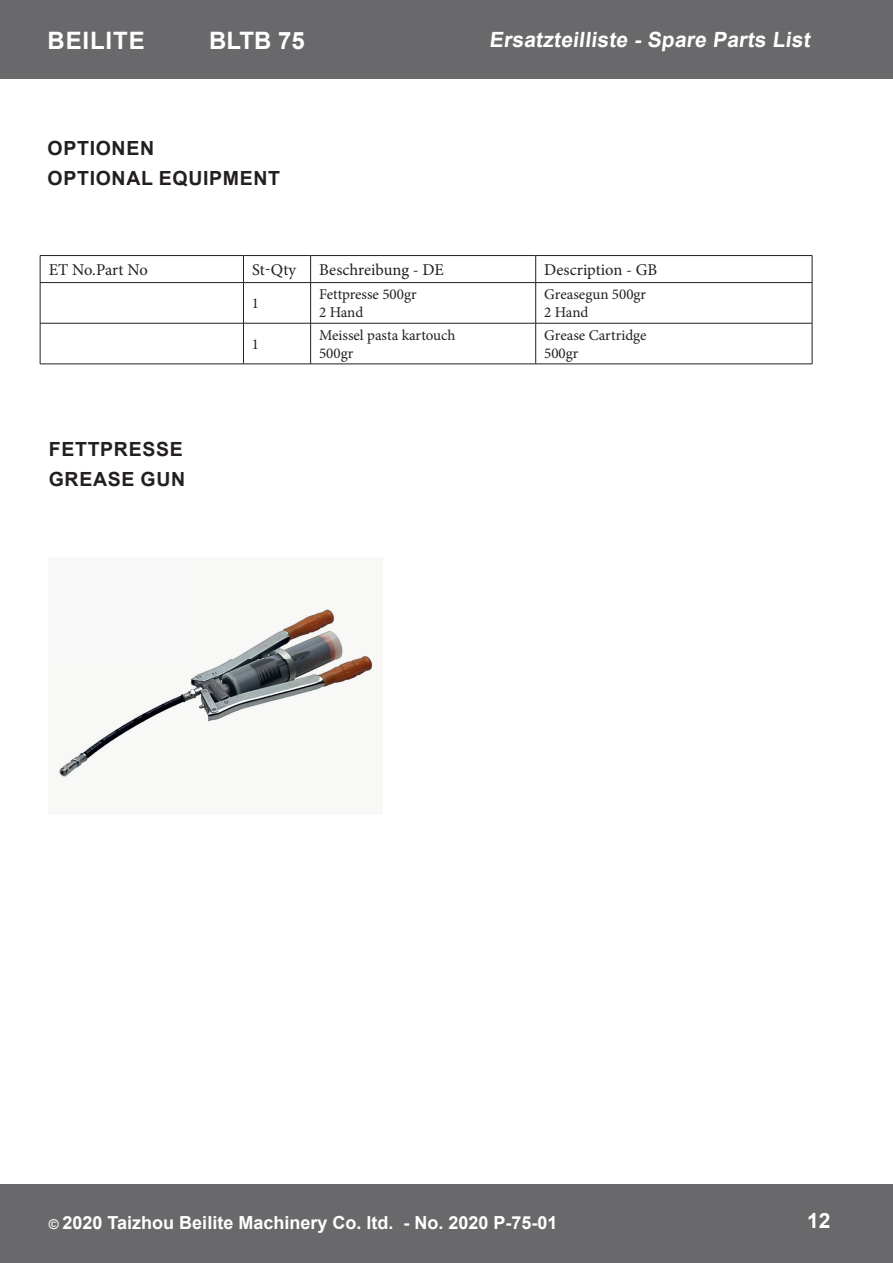
<style>
.page{position:relative;width:893px;height:1263px;background:#fff}
.page>*{position:absolute;margin:0;border:0;box-sizing:border-box;transform-origin:0 0}
.t1{font:700 24px "Arial";letter-spacing:.035em;color:#fff}
.t2{font:700 21px "Arial";color:#fff}
.t3{font:700 19.5px/30px "Arial";letter-spacing:.035em;color:#231f20}
.t4{font:700 18px "Arial";color:#fff}
.t5{font:16.5px "Minion Pro";color:#231f20}
.t6{font:15px/18px "Minion Pro";color:#231f20}
.s1{font-size:13.5px}
</style>
<div class="page">
<div style="left:0;top:1184px;width:893px;height:79px;background:#69696c"></div>
<hr style="left:40px;top:255px;width:203px;height:1px;background:#231f20">
<svg style="left:40px;top:256px;width:1px;height:26px"></svg>
<hr style="left:243px;top:255px;width:68px;height:1px;background:#231f20">
<svg style="left:243px;top:256px;width:1px;height:26px"></svg>
<hr style="left:311px;top:255px;width:225px;height:1px;background:#231f20">
<svg style="left:310px;top:256px;width:1px;height:26px"></svg>
<hr style="left:536px;top:255px;width:276px;height:1px;background:#231f20">
<svg style="left:535px;top:256px;width:1px;height:26px"></svg>
<svg style="left:812px;top:256px;width:1px;height:26px"></svg>
<hr style="left:40px;top:282px;width:203px;height:1px;background:#231f20">
<hr style="left:40px;top:283px;width:1px;height:40px;background:#231f20">
<hr style="left:243px;top:282px;width:68px;height:1px;background:#231f20">
<hr style="left:243px;top:283px;width:1px;height:40px;background:#231f20">
<hr style="left:311px;top:282px;width:225px;height:1px;background:#231f20">
<hr style="left:310px;top:283px;width:1px;height:40px;background:#231f20">
<hr style="left:536px;top:282px;width:276px;height:1px;background:#231f20">
<hr style="left:535px;top:283px;width:1px;height:40px;background:#231f20">
<hr style="left:812px;top:283px;width:1px;height:40px;background:#231f20">
<hr style="left:40px;top:323px;width:203px;height:1px;background:#231f20">
<hr style="left:40px;top:323px;width:1px;height:41px;background:#231f20">
<hr style="left:243px;top:323px;width:68px;height:1px;background:#231f20">
<hr style="left:243px;top:323px;width:1px;height:41px;background:#231f20">
<hr style="left:311px;top:323px;width:225px;height:1px;background:#231f20">
<hr style="left:310px;top:323px;width:1px;height:41px;background:#231f20">
<hr style="left:536px;top:323px;width:276px;height:1px;background:#231f20">
<hr style="left:535px;top:323px;width:1px;height:41px;background:#231f20">
<hr style="left:812px;top:323px;width:1px;height:41px;background:#231f20">
<hr style="left:40px;top:364px;width:203px;height:1px;background:#231f20">
<hr style="left:243px;top:364px;width:68px;height:1px;background:#231f20">
<hr style="left:311px;top:364px;width:225px;height:1px;background:#231f20">
<hr style="left:536px;top:364px;width:276px;height:1px;background:#231f20">
<div style="left:0;top:0;width:893px;height:79px;background:#69696c"></div>
<img style="left:59px;top:609px;width:314px;height:169px">
<h1 class="t1" style="left:48px;top:23px;width:99px">BEILITE</h1>
<h1 class="t1" style="left:209px;top:23px;width:97px">BLTB 75</h1>
<h3 class="t3" style="left:48px;top:133px;width:234px">OPTIONEN<br>OPTIONAL EQUIPMENT</h3>
<h2 class="t2" style="left:489px;top:25px;width:326px">Ersatzteilliste - Spare Parts List</h2>
<p class="t5" style="left:49px;top:259px;width:101px">ET No.Part No</p>
<p class="t5" style="left:252px;top:259px;width:45px">St-Qty</p>
<p class="t5" style="left:319px;top:259px;width:126px">Beschreibung - DE</p>
<p class="t5" style="left:544px;top:259px;width:115px">Description - GB</p>
<p class="t6" style="left:252px;top:295px;width:9px">1</p>
<p class="t6" style="left:319px;top:286px;width:99px">Fettpresse 500gr<br>2 Hand</p>
<p class="t6" style="left:544px;top:286px;width:103px">Greasegun 500gr<br>2 Hand</p>
<p class="t6" style="left:252px;top:335px;width:9px">1</p>
<p class="t6" style="left:319px;top:326px;width:138px">Meissel pasta kartouch<br>500gr</p>
<p class="t6" style="left:544px;top:326px;width:104px">Grease Cartridge<br>500gr</p>
<h3 class="t3" style="left:49px;top:435px;width:138px">FETTPRESSE<br>GREASE GUN</h3>
<h2 class="t2" style="left:807px;top:1206px;width:25px">12</h2>
<p class="t4" style="left:511px;top:1210px;width:22px">40</p>
<h2 class="t2" style="left:817px;top:1207px;width:13px">3</h2>
<p class="t4" style="left:49px;top:1210px;width:510px"><span class="s1">©</span> 2020 Taizhou Beilite Machinery Co. ltd. - No. 2020 P-75-01</p>
</div>
